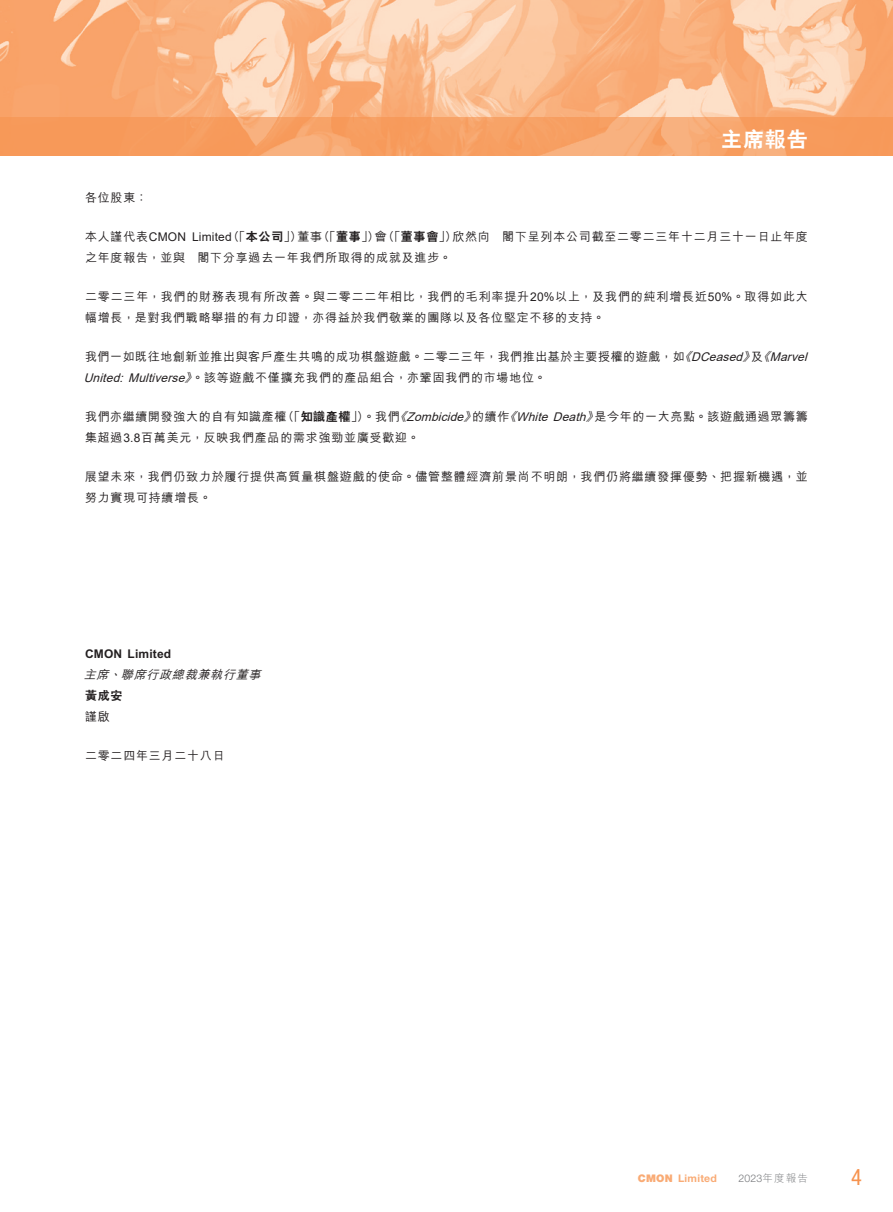
<style>
.page{position:relative;width:893px;height:1212px;background:#fff}
.page>*{position:absolute;margin:0;border:0;box-sizing:border-box;transform-origin:0 0}
.t1{font:condensed 22.5px "Helvetica Neue LT Std";color:#f6934f}
.t2{font:800 21px "C Hei 2 HK";color:#fff}
._01_Body_Text{font:500 12px/21px "M Hei HK";letter-spacing:.065em;color:#231f20}
._01_Body_Text-2{font:500 12px/21px "M Hei HK";letter-spacing:.045em;color:#231f20}
._01_Body_Text-3{font:italic 12px "Arial";color:#231f20}
._01_Body_Text-4{font:italic 500 12px "M Hei HK";color:#231f20}
._01_Body_Text-5{font:700 12px "Arial";letter-spacing:.015em;color:#231f20}
._01_Body_Text-6{font:12px "Arial";letter-spacing:.015em;color:#231f20}
._01_Body_Text-7{font:800 12px "C Hei 2 HK";color:#231f20}
.t3{font:300 10.5px "Helvetica Neue LT Std";color:#76787b}
.t4{font:700 10.5px "Helvetica Neue LT Std";letter-spacing:.025em;color:#f9ab75}
.t5{font:900 10.5px "Helvetica Neue LT Std";color:#f9ab75}
.s1{font-family:"C Hei 2 HK";font-weight:800}
.s2{font-family:"Arial";font-weight:400}
.s3{font-style:italic}
.s4{font-family:"M Hei HK";font-weight:500}
.s5{font-family:"M Hei HK";font-weight:500;font-style:normal}
.s6{font-family:"Arial";font-weight:400;font-style:italic}
.s7{font-family:"M Hei HK"}
</style>
<div class="page">
<img style="left:0;top:0;width:893px;height:117px">
<svg style="left:0;top:117px;width:893px;height:38px;background:#f7a064"></svg>
<h2 class="t2" style="left:721px;top:125px;width:88px">主席報告</h2>
<p class="_01_Body_Text" style="left:85px;top:186px;width:64px">各位股東：</p>
<p class="_01_Body_Text" style="left:375px;top:225px;width:13px">會</p>
<p class="_01_Body_Text" style="left:318px;top:225px;width:140px">（「<span class="s1">董事</span>」）（「<span class="s1">董事會</span>」）</p>
<p class="_01_Body_Text" style="left:85px;top:225px;width:103px">本人謹代表<span class="s2">CMON</span></p>
<p class="_01_Body_Text" style="left:297px;top:225px;width:26px">董事</p>
<p class="_01_Body_Text" style="left:452px;top:225px;width:39px">欣然向</p>
<p class="_01_Body_Text" style="left:227px;top:225px;width:76px">（「<span class="s1">本公司</span>」）</p>
<p class="_01_Body_Text-6" style="left:192px;top:229px;width:41px">Limited</p>
<p class="_01_Body_Text" style="left:502px;top:225px;width:307px">閣下呈列本公司截至二零二三年十二月三十一日止年度</p>
<p class="_01_Body_Text" style="left:198px;top:246px;width:255px">閣下分享過去一年我們所取得的成就及進步。</p>
<p class="_01_Body_Text" style="left:85px;top:246px;width:102px">之年度報告，並與</p>
<p class="_01_Body_Text" style="left:85px;top:285px;width:724px">二零二三年，我們的財務表現有所改善。與二零二二年相比，我們的毛利率提升<span class="s2">20%</span>以上，及我們的純利增長近<span class="s2">50%</span>。取得如此大幅增長，是對我們戰略舉措的有力印證，亦得益於我們敬業的團隊以及各位堅定不移的支持。</p>
<p class="_01_Body_Text-3" style="left:770px;top:349px;width:43px">Marvel</p>
<p class="_01_Body_Text-2" style="left:185px;top:345px;width:512px;text-indent:-99px">我們一如既往地創新並推出與客戶產生共鳴的成功棋盤遊戲。二零二三年，我們推出基於主要授權的遊戲，<span class="s3">《</span>如<span class="s3">》</span>。該等遊戲不僅擴充我們的產品組合，亦鞏固我們的市場地位。</p>
<p class="_01_Body_Text-3" style="left:691px;top:349px;width:84px">DCeased <span class="s4">《</span><span class="s5">及</span></p>
<p class="_01_Body_Text-4" style="left:742px;top:348px;width:18px">》</p>
<p class="_01_Body_Text-3" style="left:84px;top:370px;width:41px">United</p>
<p class="_01_Body_Text-3" style="left:119px;top:370px;width:71px">: Multiverse</p>
<p class="_01_Body_Text" style="left:282px;top:405px;width:119px">（「<span class="s1">知識產權</span>」）。我們</p>
<p class="_01_Body_Text" style="left:516px;top:405px;width:293px"><span class="s6">WhiteDeath</span> 是今年的一大亮點。該遊戲通過眾籌籌</p>
<p class="_01_Body_Text" style="left:85px;top:405px;width:336px">我們亦繼續開發強大的自有知識產權<br>集超過<span class="s2">3.8</span>百萬美元，反映我們產品的需求強勁並廣受歡迎。</p>
<p class="_01_Body_Text" style="left:85px;top:465px;width:724px">展望未來，我們仍致力於履行提供高質量棋盤遊戲的使命。儘管整體經濟前景尚不明朗，我們仍將繼續發揮優勢、把握新機遇，並努力實現可持續增長。</p>
<p class="_01_Body_Text-3" style="left:406px;top:409px;width:105px">Zombicide <span class="s5">的續作</span></p>
<p class="_01_Body_Text-4" style="left:394px;top:408px;width:18px">《</p>
<p class="_01_Body_Text-4" style="left:463px;top:408px;width:18px">》</p>
<p class="_01_Body_Text-4" style="left:504px;top:408px;width:18px">《</p>
<p class="_01_Body_Text-4" style="left:586px;top:408px;width:18px">》</p>
<p class="_01_Body_Text-5" style="left:85px;top:647px;width:88px">CMON Limited</p>
<p class="_01_Body_Text-4" style="left:121px;top:666px;width:145px">聯席行政總裁兼執行董事</p>
<p class="_01_Body_Text-4" style="left:84px;top:666px;width:30px">主席</p>
<p class="_01_Body_Text-7" style="left:85px;top:688px;width:39px">黃成安</p>
<p class="_01_Body_Text" style="left:85px;top:705px;width:26px">謹啟</p>
<p class="_01_Body_Text" style="left:85px;top:744px;width:141px">二零二四年三月二十八日</p>
<p class="_01_Body_Text-4" style="left:109px;top:666px;width:18px">、</p>
<p class="t5" style="left:638px;top:1172px;width:37px">CMON</p>
<p class="t4" style="left:678px;top:1172px;width:40px">Limited</p>
<p class="t3" style="left:738px;top:1172px;width:71px">2023<span class="s7">年度報告</span></p>
<h1 class="t1" style="left:851px;top:1164px;width:12px">4</h1>
</div>
